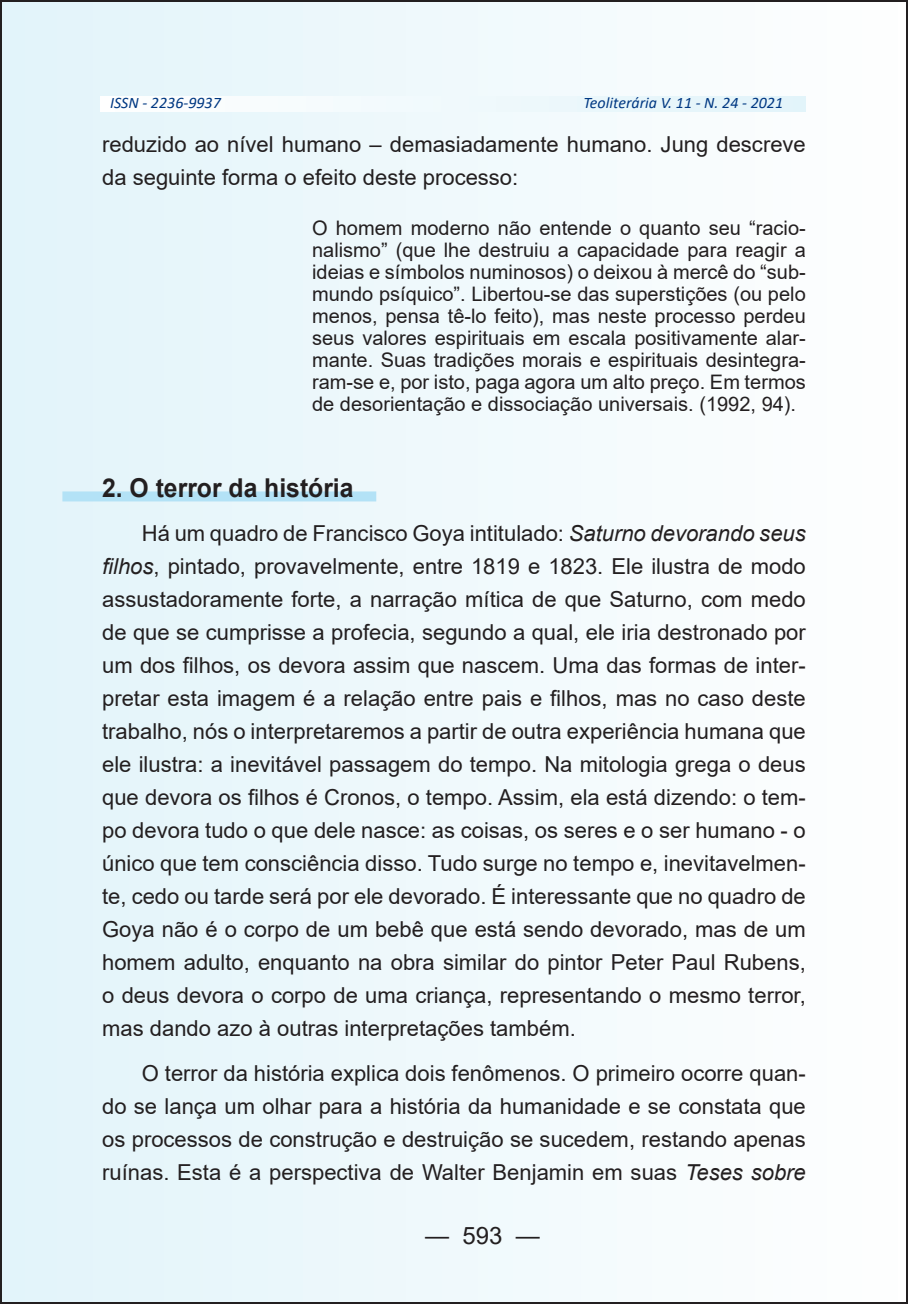
<style>
.page{position:relative;width:908px;height:1304px;background:#fff}
.page>*{position:absolute;margin:0;border:0;box-sizing:border-box;transform-origin:0 0}
.t1{font:700 26px "Arial";color:#231f20;scale:.95 1}
.t2{font:24px "Arial";color:#231f20}
.t3{font:22px/33px "Arial";color:#231f20;text-align:justify}
.t4{font:20px/22px "Arial";color:#231f20;text-align:justify}
.t5{font:italic 16px "Calibri";color:#003882}
.s1{font-style:italic}
</style>
<div class="page">
<div style="left:1px;top:1px;width:905px;height:1302px;background:linear-gradient(to right,#e2f4fa,#fefefe)"></div>
<svg style="left:100px;top:96px;width:705px;height:15px"></svg>
<div style="left:62px;top:491px;width:314px;height:10px;background:#b3e2f6"></div>
<p class="t5" style="left:110px;top:92px;width:112px">ISSN - 2236-9937</p>
<p class="t5" style="left:583px;top:92px;width:201px">Teoliterária V. 11 - N. 24 - 2021</p>
<p class="t3" style="left:102px;top:128px;width:704px">reduzido ao nível humano – demasiadamente humano. Jung descreve da seguinte forma o efeito deste processo:</p>
<p class="t4" style="left:312px;top:217px;width:495px">O homem moderno não entende o quanto seu “racio&shy;nalismo” (que lhe destruiu a capacidade para reagir a ideias e símbolos numinosos) o deixou à mercê do “sub&shy;mundo psíquico”. Libertou-se das superstições (ou pelo menos, pensa tê-lo feito), mas neste processo perdeu seus valores espirituais em escala positivamente alar&shy;mante. Suas tradições morais e espirituais desintegra&shy;ram-se e, por isto, paga agora um alto preço. Em termos de desorientação e dissociação universais. (1992, 94).</p>
<p class="t1" style="left:102px;top:470px;width:266px">2. O terror da história</p>
<p class="t3" style="left:102px;top:517px;width:704px;text-indent:40px">Há um quadro de Francisco Goya intitulado: <span class="s1">Saturno devorando seus filhos</span>, pintado, provavelmente, entre 1819 e 1823. Ele ilustra de modo assustadoramente forte, a narração mítica de que Saturno, com medo de que se cumprisse a profecia, segundo a qual, ele iria destronado por um dos filhos, os devora assim que nascem. Uma das formas de inter&shy;pretar esta imagem é a relação entre pais e filhos, mas no caso deste trabalho, nós o interpretaremos a partir de outra experiência humana que ele ilustra: a inevitável passagem do tempo. Na mitologia grega o deus que devora os filhos é Cronos, o tempo. Assim, ela está dizendo: o tem&shy;po devora tudo o que dele nasce: as coisas, os seres e o ser humano - o único que tem consciência disso. Tudo surge no tempo e, inevitavelmen&shy;te, cedo ou tarde será por ele devorado. É interessante que no quadro de Goya não é o corpo de um bebê que está sendo devorado, mas de um homem adulto, enquanto na obra similar do pintor Peter Paul Rubens, o deus devora o corpo de uma criança, representando o mesmo terror, mas dando azo à outras interpretações também.</p>
<p class="t3" style="left:102px;top:1056px;width:704px;text-indent:40px">O terror da história explica dois fenômenos. O primeiro ocorre quan&shy;do se lança um olhar para a história da humanidade e se constata que os processos de construção e destruição se sucedem, restando apenas ruínas. Esta é a perspectiva de Walter Benjamin em suas <span class="s1">Teses sobre</span></p>
<p class="t2" style="left:425px;top:1218px;width:116px">— 593 —</p>
</div>
